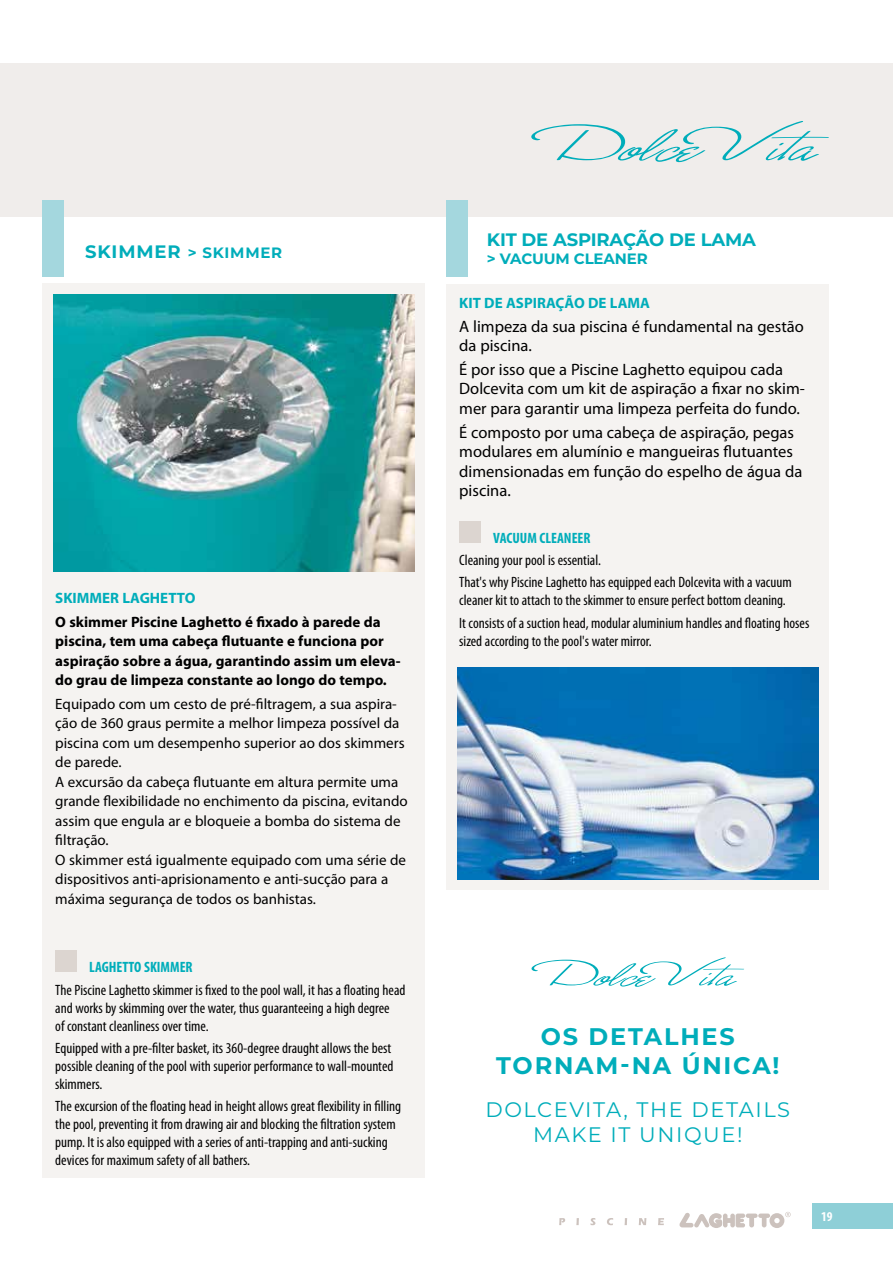
<style>
.page{position:relative;width:893px;height:1263px;background:#fff}
.page>*{position:absolute;margin:0;border:0;box-sizing:border-box;transform-origin:0 0}
.t1{font:700 24px/28.8px "Montserrat";letter-spacing:.075em;color:#00adba;text-align:center}
.t2{font:21px/25.2px "Montserrat";letter-spacing:.075em;color:#00adba;text-align:center}
.t3{font:700 18px "Montserrat";letter-spacing:-.01em;color:#00adba}
.t4{font:700 18px "Montserrat";letter-spacing:.05em;color:#00adba}
.t5{font:16.5px/19.5px "Myriad Pro";color:#000}
.t6{font:condensed 15px/18px "Myriad Pro";color:#000}
.t7{font:15px/19.5px "Myriad Pro";color:#000}
.t8{font:700 15px/19.5px "Myriad Pro";color:#000}
.t9{font:700 15px "Myriad Pro";color:#00adba}
.t10{font:700 condensed 15px "Myriad Pro";color:#00adba}
.t11{font:700 15px "Montserrat";letter-spacing:-.01em;color:#00adba}
.t12{font:700 15px "Montserrat";letter-spacing:.05em;color:#00adba}
.t13{font:700 condensed 13.5px "Myriad Pro";color:#fff}
</style>
<div class="page">
<svg style="left:679px;top:1212px;width:112px;height:16px"></svg>
<svg style="left:559px;top:1218px;width:6px;height:7px"></svg>
<svg style="left:576px;top:1218px;width:3px;height:7px"></svg>
<svg style="left:590px;top:1218px;width:5px;height:7px"></svg>
<svg style="left:607px;top:1218px;width:6px;height:7px"></svg>
<svg style="left:625px;top:1218px;width:2px;height:7px"></svg>
<svg style="left:639px;top:1218px;width:7px;height:7px"></svg>
<svg style="left:658px;top:1218px;width:6px;height:7px"></svg>
<div style="left:813px;top:1203px;width:80px;height:26px;background:#8ecfd7"></div>
<div style="left:43px;top:283px;width:382px;height:895px;background:#f5f3f1"></div>
<div style="left:446px;top:284px;width:383px;height:605px;background:#f5f3f1"></div>
<img style="left:457px;top:668px;width:362px;height:211px">
<img style="left:53px;top:294px;width:362px;height:277px">
<div style="left:0;top:64px;width:893px;height:153px;background:#f0edeb"></div>
<svg style="left:531px;top:121px;width:298px;height:41px"></svg>
<div style="left:446px;top:200px;width:22px;height:76px;background:#a4d7de"></div>
<div style="left:43px;top:200px;width:21px;height:76px;background:#a4d7de"></div>
<svg style="left:531px;top:957px;width:213px;height:30px"></svg>
<div style="left:55px;top:951px;width:22px;height:21px;background:#dcd5d0"></div>
<div style="left:459px;top:521px;width:21px;height:21px;background:#dcd5d0"></div>
<p class="t4" style="left:85px;top:239px;width:97px">SKIMMER</p>
<p class="t12" style="left:188px;top:242px;width:96px">&gt; SKIMMER</p>
<p class="t9" style="left:55px;top:589px;width:142px">SKIMMER LAGHETTO</p>
<p class="t8" style="left:55px;top:612px;width:347px">O skimmer Piscine Laghetto é fixado à parede da piscina, tem uma cabeça flutuante e funciona por aspiração sobre a água, garantindo assim um eleva&shy;do grau de limpeza constante ao longo do tempo.</p>
<p class="t7" style="left:55px;top:694px;width:354px">Equipado com um cesto de pré-filtragem, a sua aspira&shy;ção de 360 graus permite a melhor limpeza possível da piscina com um desempenho superior ao dos skimmers de parede.<br>A excursão da cabeça flutuante em altura permite uma grande flexibilidade no enchimento da piscina, evitando assim que engula ar e bloqueie a bomba do sistema de filtração.<br>O skimmer está igualmente equipado com uma série de dispositivos anti-aprisionamento e anti-sucção para a máxima segurança de todos os banhistas.</p>
<p class="t10" style="left:89px;top:959px;width:105px">LAGHETTO SKIMMER</p>
<p class="t6" style="left:55px;top:981px;width:352px">The Piscine Laghetto skimmer is fixed to the pool wall, it has a floating head and works by skimming over the water, thus guaranteeing a high degree<br>of constant cleanliness over time.</p>
<p class="t6" style="left:55px;top:1039px;width:340px">Equipped with a pre-filter basket, its 360-degree draught allows the best possible cleaning of the pool with superior performance to wall-mounted skimmers.</p>
<p class="t6" style="left:55px;top:1097px;width:347px">The excursion of the floating head in height allows great flexibility in filling the pool, preventing it from drawing air and blocking the filtration system pump. It is also equipped with a series of anti-trapping and anti-sucking devices for maximum safety of all bathers.</p>
<p class="t3" style="left:487px;top:226px;width:270px">KIT DE ASPIRAÇÃO DE LAMA</p>
<p class="t11" style="left:487px;top:247px;width:162px">&gt; VACUUM CLEANER</p>
<p class="t9" style="left:459px;top:294px;width:192px">KIT DE ASPIRAÇÃO DE LAMA</p>
<p class="t5" style="left:459px;top:317px;width:346px">A limpeza da sua piscina é fundamental na gestão da piscina.</p>
<p class="t5" style="left:459px;top:360px;width:347px">É por isso que a Piscine Laghetto equipou cada<br>Dolcevita com um kit de aspiração a fixar no skim&shy;mer para garantir uma limpeza perfeita do fundo.</p>
<p class="t5" style="left:459px;top:423px;width:345px">É composto por uma cabeça de aspiração, pegas modulares em alumínio e mangueiras flutuantes dimensionadas em função do espelho de água da piscina.</p>
<p class="t10" style="left:493px;top:529px;width:99px">VACUUM CLEANEER</p>
<p class="t6" style="left:459px;top:549px;width:334px;line-height:22.2px">Cleaning your pool is essential.<br>That's why Piscine Laghetto has equipped each Dolcevita with a vacuum</p>
<p class="t6" style="left:459px;top:589px;width:352px;line-height:22.2px">cleaner kit to attach to the skimmer to ensure perfect bottom cleaning.<br>It consists of a suction head, modular aluminium handles and floating hoses</p>
<p class="t6" style="left:459px;top:632px;width:194px">sized according to the pool's water mirror.</p>
<h1 class="t1" style="left:496px;top:1021px;width:285px">OS DETALHES<br>TORNAM-NA ÚNICA!</h1>
<h2 class="t2" style="left:485px;top:1096px;width:306px">DOLCEVITA, THE DETAILS<br>MAKE IT UNIQUE!</h2>
<p class="t13" style="left:821px;top:1209px;width:13px">19</p>
</div>
